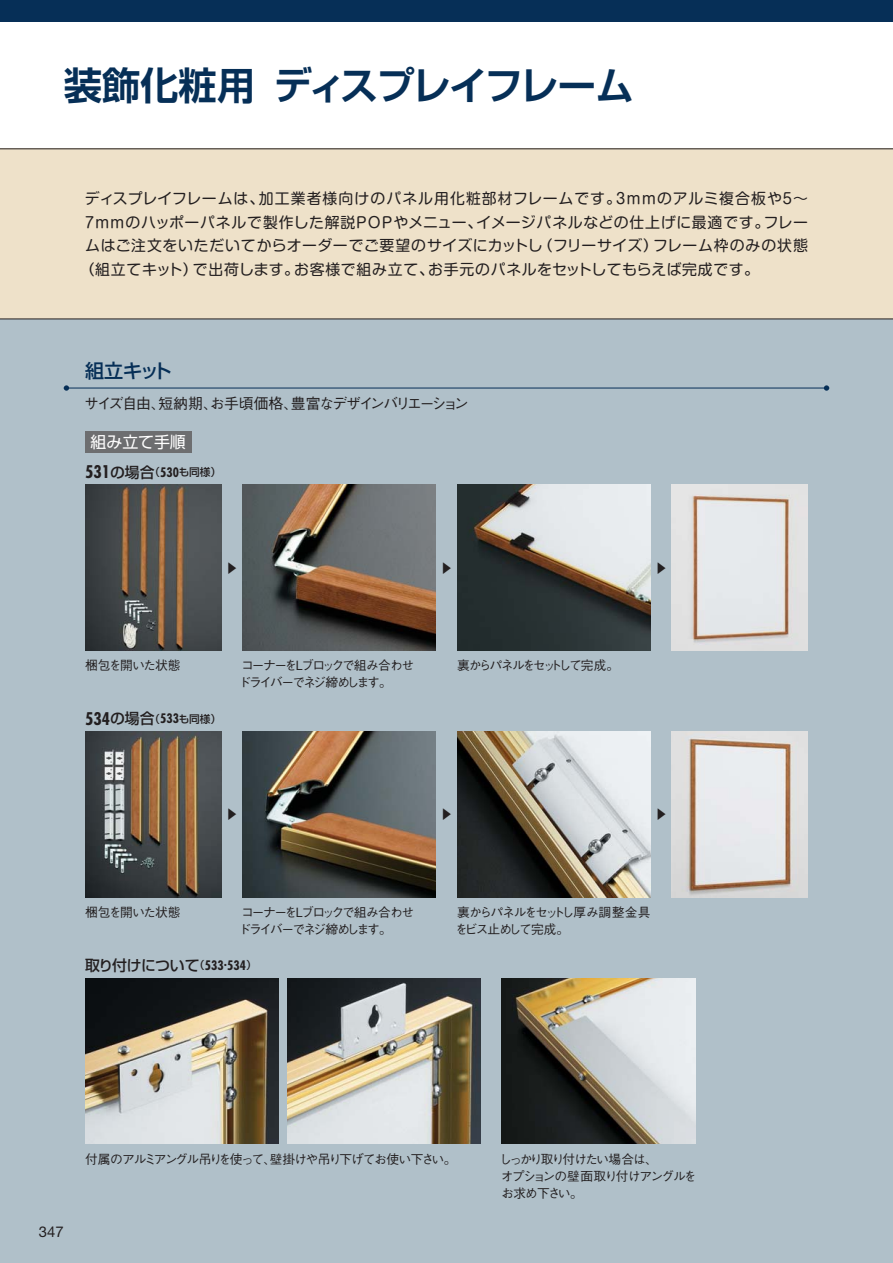
<style>
.page{position:relative;width:893px;height:1263px;background:#fff}
.page>*{position:absolute;margin:0;border:0;box-sizing:border-box;transform-origin:0 0}
.t1{font:38.25px "Shin Go Pro De Bold 90 pv RKSJ H";letter-spacing:-.03em;color:#062f57}
.t2{font:19.2px "Shin Go Pro Medium 90 pv RKSJ H";letter-spacing:-.07em;color:#062f57}
.t3{font:15.9px "Shin Go Pro Regular 90 pv RKSJ H";color:#fff}
.t4{font:14.85px "Shin M Go Pro Regular 90 pv RKSJ H";letter-spacing:.05em;color:#231f20}
.t5{font:14.85px "Shin M Go Pro Regular 90 pv RKSJ H";letter-spacing:.07em;color:#231f20}
.t6{font:14.85px "Gothic BBB Pro Medium 90 pv RKSJ H";letter-spacing:-.085em;color:#231f20}
.t7{font:14.85px "Shin Go Pro Medium 90 pv RKSJ H";letter-spacing:-.04em;color:#231f20}
.t8{font:14.85px "Helvetica Neue";color:#231f20}
.t9{font:12.75px/17px "Gothic BBB Pro Medium 90 pv RKSJ H";letter-spacing:-.12em;color:#231f20}
.t10{font:12.75px/17px "Gothic BBB Pro Medium 90 pv RKSJ H";letter-spacing:-.145em;color:#231f20}
.t11{font:12.75px/17px "Gothic BBB Pro Medium 90 pv RKSJ H";letter-spacing:-.1em;color:#231f20}
.t12{font:12.75px "Gothic BBB Pro Medium 90 pv RKSJ H";letter-spacing:-.065em;color:#231f20}
.t13{font:12.75px "Gothic BBB Pro Medium 90 pv RKSJ H";letter-spacing:-.165em;color:#231f20}
.t14{font:10.65px "Shin Go Pro Medium 90 pv RKSJ H";letter-spacing:-.01em;color:#231f20}
.s1{font-family:"Futura";font-weight:700;font-stretch:condensed;font-size:16.95px}
.s2{font-size:14.85px}
.s3{font-family:"Futura";font-weight:700;font-stretch:condensed;font-size:12.75px}
.s4{font-size:10.65px}
</style>
<div class="page">
<div style="left:0;top:149px;width:893px;height:170px;background:#eee1c9"></div>
<div style="left:0;top:319px;width:893px;height:944px;background:#b0c0c9"></div>
<div style="left:0;top:0;width:893px;height:21px;background:#062f57"></div>
<hr style="left:0;top:149px;width:893px;height:1px;background:#231f20">
<hr style="left:0;top:319px;width:893px;height:1px;background:#231f20">
<img style="left:85px;top:485px;width:136px;height:166px">
<img style="left:85px;top:731px;width:136px;height:166px">
<img style="left:242px;top:485px;width:194px;height:166px">
<img style="left:242px;top:731px;width:194px;height:166px">
<img style="left:85px;top:978px;width:194px;height:166px">
<img style="left:287px;top:978px;width:193px;height:166px">
<img style="left:457px;top:485px;width:194px;height:166px">
<img style="left:457px;top:731px;width:194px;height:166px">
<img style="left:502px;top:978px;width:193px;height:166px">
<img style="left:672px;top:485px;width:136px;height:166px">
<img style="left:672px;top:731px;width:136px;height:166px">
<hr style="left:64px;top:388px;width:765px;height:1px;background:#062f57">
<svg style="left:64px;top:385px;width:5px;height:6px"></svg>
<svg style="left:824px;top:385px;width:5px;height:6px"></svg>
<div style="left:85px;top:432px;width:106px;height:21px;background:#6d6e70"></div>
<h1 class="t1" style="left:64px;top:71px;width:571px">装飾化粧用ディスプレイフレーム</h1>
<p class="t5" style="left:85px;top:193px;width:725px">ディスプレイフレームは、加工業者様向けのパネル用化粧部材フレームです。3mmのアルミ複合板や5～</p>
<p class="t4" style="left:85px;top:217px;width:724px">7mmのハッポーパネルで製作した解説POPやメニュー、イメージパネルなどの仕上げに最適です。フレー</p>
<p class="t4" style="left:85px;top:240px;width:724px">ムはご注文をいただいてからオーダーでご要望のサイズにカットし（フリーサイズ）フレーム枠のみの状態</p>
<p class="t4" style="left:80px;top:263px;width:681px">（組立てキット）で出荷します。お客様で組み立て、お手元のパネルをセットしてもらえば完成です。</p>
<p class="t2" style="left:85px;top:364px;width:88px">組立キット</p>
<p class="t6" style="left:84px;top:397px;width:386px">サイズ自由、短納期、お手頃価格、豊富なデザインバリエーション</p>
<p class="t3" style="left:90px;top:436px;width:97px">組み立て手順</p>
<p class="t14" style="left:85px;top:468px;width:138px"><span class="s1">531</span><span class="s2">の場合</span>（<span class="s3">530</span>も同様）</p>
<p class="t9" style="left:225px;top:561px;width:14px">▶</p>
<p class="t9" style="left:440px;top:561px;width:14px">▶</p>
<p class="t12" style="left:85px;top:661px;width:97px">梱包を開いた状態</p>
<p class="t14" style="left:85px;top:715px;width:138px"><span class="s1">534</span><span class="s2">の場合</span>（<span class="s3">533</span>も同様）</p>
<p class="t10" style="left:239px;top:659px;width:177px">コーナーをLブロックで組み合わせドライバーでネジ締めします。</p>
<p class="t13" style="left:457px;top:661px;width:164px">裏からパネルをセットして完成。</p>
<p class="t9" style="left:225px;top:808px;width:14px">▶</p>
<p class="t9" style="left:440px;top:808px;width:14px">▶</p>
<p class="t9" style="left:655px;top:561px;width:14px">▶</p>
<p class="t9" style="left:655px;top:808px;width:14px">▶</p>
<p class="t12" style="left:85px;top:907px;width:97px">梱包を開いた状態</p>
<p class="t10" style="left:239px;top:905px;width:177px">コーナーをLブロックで組み合わせドライバーでネジ締めします。</p>
<p class="t7" style="left:85px;top:960px;width:173px">取り付けについて<span class="s4">（</span><span class="s3">533</span><span class="s4">・</span><span class="s3">534</span><span class="s4">）</span></p>
<p class="t11" style="left:455px;top:905px;width:197px">裏からパネルをセットし厚み調整金具をビス止めして完成。</p>
<p class="t9" style="left:85px;top:1152px;width:373px">付属のアルミアングル吊りを使って、壁掛けや吊り下げてお使い下さい。</p>
<p class="t8" style="left:39px;top:1227px;width:26px">347</p>
<p class="t9" style="left:499px;top:1152px;width:199px">しっかり取り付けたい場合は、<br>オプションの壁面取り付けアングルをお求め下さい。</p>
</div>
